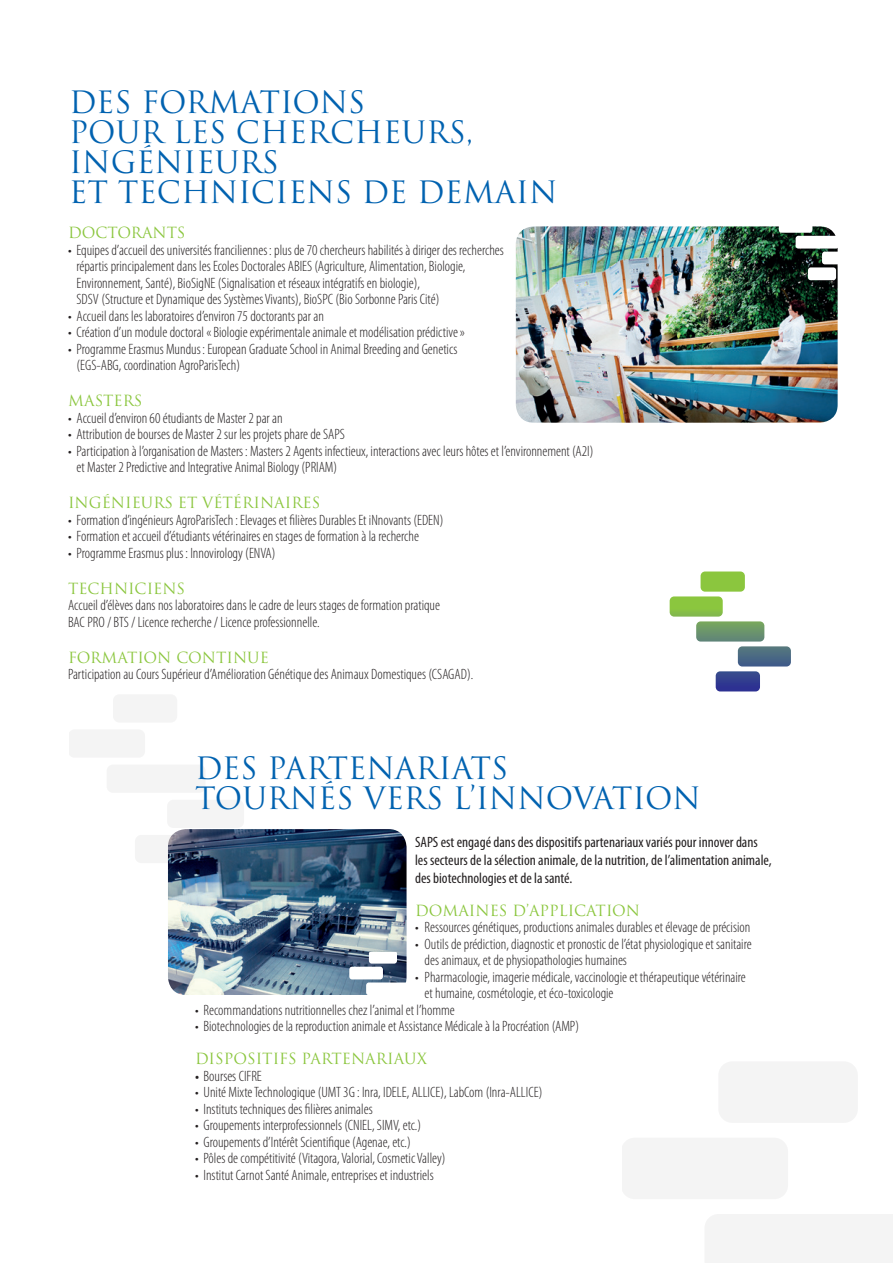
<style>
.page{position:relative;width:893px;height:1263px;background:#fff}
.page>*{position:absolute;margin:0;border:0;box-sizing:border-box;transform-origin:0 0}
.t1{font:30px/30px "Trajan";color:#0162b0}
.t2{font:300 condensed 15px/16.5px "Myriad Pro";color:#231f20}
.t3{font:condensed 15px/18px "Myriad Pro";color:#231f20}
.t4{font:15px "Trajan";color:#8bc63e}
.s1{font-weight:900;font-size:13.5px}
</style>
<div class="page">
<div style="left:705px;top:1214px;width:188px;height:49px;background:#f4f4f4"></div>
<div style="left:623px;top:1138px;width:165px;height:61px;background:#f4f4f4"></div>
<div style="left:718px;top:1061px;width:140px;height:62px;background:#f4f4f4;border-radius:14px"></div>
<div style="left:107px;top:764px;width:99px;height:29px;background:#f4f4f4;border-radius:6px"></div>
<div style="left:69px;top:730px;width:76px;height:27px;background:#f4f4f4"></div>
<div style="left:167px;top:800px;width:77px;height:28px;background:#f4f4f4;border-radius:6px"></div>
<div style="left:113px;top:694px;width:64px;height:28px;background:#f4f4f4;border-radius:6px"></div>
<div style="left:135px;top:835px;width:64px;height:28px;background:#f4f4f4;border-radius:6px"></div>
<img style="left:516px;top:226px;width:322px;height:197px">
<svg style="left:670px;top:571px;width:121px;height:120px"></svg>
<div style="left:796px;top:236px;width:43px;height:13px;background:#fff;border-radius:3px"></div>
<div style="left:779px;top:220px;width:33px;height:13px;background:#fff;border-radius:3px"></div>
<div style="left:822px;top:252px;width:34px;height:12px;background:#fff;border-radius:3px"></div>
<div style="left:808px;top:267px;width:28px;height:13px;background:#fff;border-radius:3px"></div>
<img style="left:168px;top:829px;width:239px;height:166px">
<svg style="left:366px;top:982px;width:41px;height:13px"></svg>
<div style="left:349px;top:967px;width:34px;height:12px;background:#fff;border-radius:3px"></div>
<svg style="left:369px;top:952px;width:28px;height:11px"></svg>
<h1 class="t1" style="left:69px;top:88px;width:490px">DES FORMATIONS<br>POUR LES CHERCHEURS,<br>INGÉNIEURS<br>ET TECHNICIENS DE DEMAIN</h1>
<p class="t4" style="left:68px;top:224px;width:119px">DOCTORANTS</p>
<p class="t2" style="left:77px;top:242px;width:429px;text-indent:-9px">• Equipes d’accueil des universités franciliennes: plus de 70 chercheurs habilités à diriger des recherches répartis principalement dans les Ecoles Doctorales ABIES (Agriculture, Alimentation, Biologie, Environnement, Santé), BioSigNE (Signalisation et réseaux intégratifs en biologie),<br>SDSV (Structure et Dynamique des Systèmes Vivants), BioSPC (Bio Sorbonne Paris Cité)</p>
<p class="t2" style="left:68px;top:308px;width:257px">• Accueil dans les laboratoires d’environ 75 doctorants par an</p>
<p class="t2" style="left:68px;top:324px;width:398px">• Création d’un module doctoral «Biologie expérimentale animale et modélisation prédictive»</p>
<p class="t2" style="left:77px;top:341px;width:382px;text-indent:-9px">• Programme Erasmus Mundus: European Graduate School in Animal Breeding and Genetics (EGS-ABG, coordination AgroParisTech)</p>
<p class="t4" style="left:68px;top:392px;width:76px">MASTERS</p>
<p class="t2" style="left:68px;top:410px;width:216px">• Accueil d’environ 60 étudiants de Master 2 par an</p>
<p class="t2" style="left:68px;top:426px;width:279px">• Attribution de bourses de Master 2 sur les projets phare de SAPS</p>
<p class="t2" style="left:77px;top:443px;width:518px;text-indent:-9px">• Participation à l’organisation de Masters: Masters 2 Agents infectieux, interactions avec leurs hôtes et l’environnement (A2I) et Master 2 Predictive and Integrative Animal Biology (PRIAM)</p>
<p class="t4" style="left:68px;top:494px;width:254px">INGÉNIEURS ET VÉTÉRINAIRES</p>
<p class="t2" style="left:68px;top:512px;width:377px">• Formation d’ingénieurs AgroParisTech: Elevages et filières Durables Et iNnovants (EDEN)</p>
<p class="t2" style="left:68px;top:528px;width:352px">• Formation et accueil d’étudiants vétérinaires en stages de formation à la recherche</p>
<p class="t2" style="left:68px;top:545px;width:209px">• Programme Erasmus plus: Innovirology (ENVA)</p>
<p class="t4" style="left:68px;top:579px;width:119px">TECHNICIENS</p>
<p class="t2" style="left:68px;top:597px;width:373px">Accueil d’élèves dans nos laboratoires dans le cadre de leurs stages de formation pratique<br>BAC PRO / BTS / Licence recherche / Licence professionnelle.</p>
<p class="t4" style="left:68px;top:648px;width:202px">FORMATION CONTINUE</p>
<p class="t2" style="left:68px;top:666px;width:407px">Participation au Cours Supérieur d’Amélioration Génétique des Animaux Domestiques (CSAGAD).</p>
<h1 class="t1" style="left:195px;top:753px;width:507px">DES PARTENARIATS<br>TOURNÉS VERS L’INNOVATION</h1>
<p class="t3" style="left:415px;top:833px;width:358px">SAPS est engagé dans des dispositifs partenariaux variés pour innover dans les secteurs de la sélection animale, de la nutrition, de l’alimentation animale, des biotechnologies et de la santé.</p>
<p class="t4" style="left:415px;top:901px;width:227px">DOMAINES D’APPLICATION</p>
<p class="t2" style="left:415px;top:919px;width:337px">• Ressources génétiques, productions animales durables et élevage de précision</p>
<p class="t2" style="left:425px;top:936px;width:329px;text-indent:-9px">• Outils de prédiction, diagnostic et pronostic de l’état physiologique et sanitaire des animaux, et de physiopathologies humaines</p>
<p class="t2" style="left:425px;top:969px;width:323px;text-indent:-9px">• Pharmacologie, imagerie médicale, vaccinologie et thérapeutique vétérinaire et humaine, cosmétologie, et éco-toxicologie</p>
<p class="t2" style="left:195px;top:1002px;width:261px">• Recommandations nutritionnelles chez l’animal et l’homme</p>
<p class="t2" style="left:195px;top:1018px;width:386px">• Biotechnologies de la reproduction animale et Assistance Médicale à la Procréation (AMP)</p>
<p class="t4" style="left:195px;top:1050px;width:234px">DISPOSITIFS PARTENARIAUX</p>
<p class="t2" style="left:195px;top:1068px;width:68px"><span class="s1">•</span> Bourses CIFRE</p>
<p class="t2" style="left:195px;top:1084px;width:349px">• Unité Mixte Technologique (UMT 3G : Inra, IDELE, ALLICE), LabCom (Inra-ALLICE)</p>
<p class="t2" style="left:195px;top:1101px;width:179px">• Instituts techniques des filières animales</p>
<p class="t2" style="left:195px;top:1117px;width:228px">• Groupements interprofessionnels (CNIEL, SIMV, etc.)</p>
<p class="t2" style="left:195px;top:1134px;width:217px">• Groupements d’Intérêt Scientifique (Agenae, etc.)</p>
<p class="t2" style="left:195px;top:1150px;width:252px">• Pôles de compétitivité (Vitagora, Valorial, Cosmetic Valley)</p>
<p class="t2" style="left:195px;top:1167px;width:240px">• Institut Carnot Santé Animale, entreprises et industriels</p>
</div>
